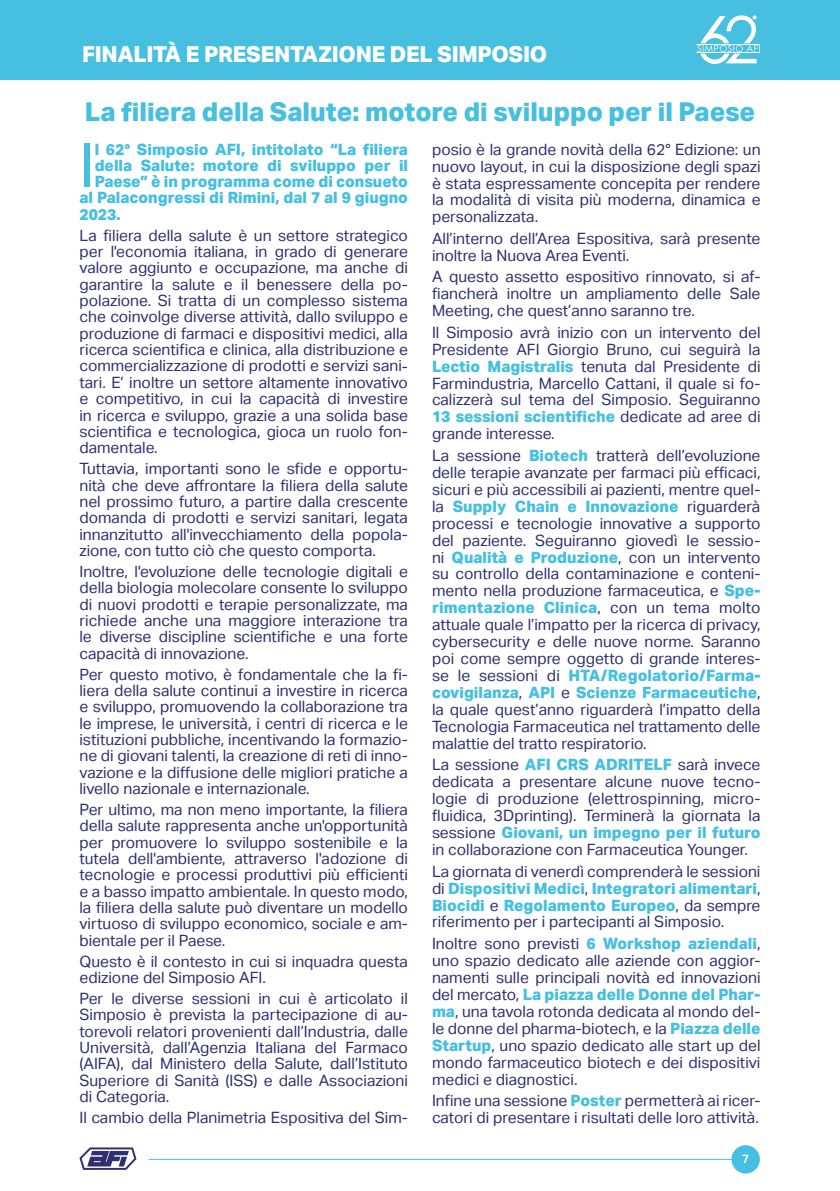
<style>
.page{position:relative;width:840px;height:1191px;background:#fff}
.page>*{position:absolute;margin:0;border:0;box-sizing:border-box;transform-origin:0 0}
.t1{font:61px "Aktiv Grotesk";color:#46bfe0}
.t2{font:800 26px "Aktiv Grotesk";color:#46bfe0}
.t3{font:800 22px "Aktiv Grotesk";letter-spacing:-.015em;color:#fff}
.t4{font:15.6px/17px "Aktiv Grotesk";color:#2e306f;text-align:justify}
.t5{font:800 15.6px "Aktiv Grotesk";color:#46bfe0}
.t6{font:600 12px "Aktiv Grotesk";color:#fff}
.s1{font-weight:800;color:#46bfe0}
</style>
<div class="page">
<div style="left:731px;top:1145px;width:28px;height:28px;background:#46bfe0;border-radius:50%"></div>
<hr style="left:149px;top:1158px;width:585px;height:1px;background:#46bfe0">
<svg style="left:79px;top:1147px;width:57px;height:22px"></svg>
<div style="left:0;top:0;width:839px;height:79px;background:#46bfe0"></div>
<svg style="left:696px;top:15px;width:63px;height:49px"></svg>
<h3 class="t3" style="left:82px;top:41px;width:466px">FINALITÀ E PRESENTAZIONE DEL SIMPOSIO</h3>
<h2 class="t2" style="left:85px;top:96px;width:671px">La filiera della Salute: motore di sviluppo per il Paese</h2>
<h1 class="t1" style="left:79px;top:130px;width:17px">I</h1>
<p class="t5" style="left:95px;top:140px;width:314px">l 62° Simposio AFI, intitolato “La filiera</p>
<p class="t5" style="left:95px;top:156px;width:315px">della Salute: motore di sviluppo per il</p>
<p class="t5" style="left:95px;top:172px;width:314px">Paese” è in programma come di consueto</p>
<p class="t5" style="left:79px;top:189px;width:330px">al Palacongressi di Rimini, dal 7 al 9 giugno</p>
<p class="t5" style="left:79px;top:205px;width:43px">2023.</p>
<p class="t4" style="left:79px;top:227px;width:330px;line-height:16.4px">La filiera della salute è un settore strategico per l'economia italiana, in grado di generare valore aggiunto e occupazione, ma anche di garantire la salute e il benessere della po&shy;polazione. Si tratta di un complesso sistema che coinvolge diverse attività, dallo sviluppo e produzione di farmaci e dispositivi medici, alla ricerca scientifica e clinica, alla distribuzione e commercializzazione di prodotti e servizi sani&shy;tari. E’ inoltre un settore altamente innovativo e competitivo, in cui la capacità di investire in ricerca e sviluppo, grazie a una solida base scientifica e tecnologica, gioca un ruolo fon&shy;damentale.</p>
<p class="t4" style="left:79px;top:460px;width:330px;line-height:16.4px">Tuttavia, importanti sono le sfide e opportu&shy;nità che deve affrontare la filiera della salute nel prossimo futuro, a partire dalla crescente domanda di prodotti e servizi sanitari, legata innanzitutto all'invecchiamento della popola&shy;zione, con tutto ciò che questo comporta.</p>
<p class="t4" style="left:79px;top:563px;width:330px;line-height:16.4px">Inoltre, l'evoluzione delle tecnologie digitali e della biologia molecolare consente lo sviluppo di nuovi prodotti e terapie personalizzate, ma richiede anche una maggiore interazione tra le diverse discipline scientifiche e una forte capacità di innovazione.</p>
<p class="t4" style="left:79px;top:666px;width:330px;line-height:16.4px">Per questo motivo, è fondamentale che la fi&shy;liera della salute continui a investire in ricerca e sviluppo, promuovendo la collaborazione tra le imprese, le università, i centri di ricerca e le istituzioni pubbliche, incentivando la formazio&shy;ne di giovani talenti, la creazione di reti di inno&shy;vazione e la diffusione delle migliori pratiche a livello nazionale e internazionale.</p>
<p class="t4" style="left:79px;top:801px;width:330px;line-height:16.4px">Per ultimo, ma non meno importante, la filiera della salute rappresenta anche un'opportunità per promuovere lo sviluppo sostenibile e la tutela dell'ambiente, attraverso l'adozione di tecnologie e processi produttivi più efficienti e a basso impatto ambientale. In questo modo, la filiera della salute può diventare un modello virtuoso di sviluppo economico, sociale e am&shy;bientale per il Paese.</p>
<p class="t4" style="left:79px;top:953px;width:330px;line-height:16.4px">Questo è il contesto in cui si inquadra questa edizione del Simposio AFI.</p>
<p class="t4" style="left:79px;top:990px;width:330px;line-height:16.4px">Per le diverse sessioni in cui è articolato il Simposio è prevista la partecipazione di au&shy;torevoli relatori provenienti dall’Industria, dalle Università, dall’Agenzia Italiana del Farmaco (AIFA), dal Ministero della Salute, dall’Istituto Superiore di Sanità (ISS) e dalle Associazioni di Categoria.</p>
<p class="t4" style="left:79px;top:1109px;width:330px">Il cambio della Planimetria Espositiva del Sim-</p>
<p class="t4" style="left:432px;top:141px;width:330px">posio è la grande novità della 62° Edizione: un nuovo layout, in cui la disposizione degli spazi è stata espressamente concepita per rendere la modalità di visita più moderna, dinamica e personalizzata.</p>
<p class="t4" style="left:432px;top:230px;width:330px">All’interno dell’Area Espositiva, sarà presente inoltre la Nuova Area Eventi.</p>
<p class="t4" style="left:432px;top:268px;width:330px">A questo assetto espositivo rinnovato, si af&shy;fiancherà inoltre un ampliamento delle Sale Meeting, che quest’anno saranno tre.</p>
<p class="t4" style="left:432px;top:324px;width:330px">Il Simposio avrà inizio con un intervento del Presidente AFI Giorgio Bruno, cui seguirà la <span class="s1">Lectio Magistralis</span> tenuta dal Presidente di Farmindustria, Marcello Cattani, il quale si fo&shy;calizzerà sul tema del Simposio. Seguiranno <span class="s1">13 sessioni scientifiche</span> dedicate ad aree di grande interesse.</p>
<p class="t4" style="left:432px;top:447px;width:330px">La sessione <span class="s1">Biotech</span> tratterà dell’evoluzione delle terapie avanzate per farmaci più efficaci, sicuri e più accessibili ai pazienti, mentre quel&shy;la <span class="s1">Supply Chain e Innovazione</span> riguarderà processi e tecnologie innovative a supporto del paziente. Seguiranno giovedì le sessio&shy;ni <span class="s1">Qualità e Produzione</span>, con un intervento su controllo della contaminazione e conteni&shy;mento nella produzione farmaceutica, e <span class="s1">Spe&shy;rimentazione Clinica</span>, con un tema molto attuale quale l’impatto per la ricerca di privacy, cybersecurity e delle nuove norme. Saranno poi come sempre oggetto di grande interes&shy;se le sessioni di <span class="s1">HTA/Regolatorio/Farma&shy;covigilanza</span>, <span class="s1">API</span> e <span class="s1">Scienze Farmaceutiche</span>, la quale quest’anno riguarderà l’impatto della Tecnologia Farmaceutica nel trattamento delle malattie del tratto respiratorio.</p>
<p class="t4" style="left:432px;top:756px;width:330px">La sessione <span class="s1">AFI CRS ADRITELF</span> sarà invece dedicata a presentare alcune nuove tecno&shy;logie di produzione (elettrospinning, micro&shy;fluidica, 3Dprinting). Terminerà la giornata la sessione <span class="s1">Giovani, un impegno per il futuro </span>in collaborazione con Farmaceutica Younger.</p>
<p class="t4" style="left:432px;top:862px;width:330px">La giornata di venerdì comprenderà le sessioni di <span class="s1">Dispositivi Medici</span>, <span class="s1">Integratori alimentari</span>, <span class="s1">Biocidi</span> e <span class="s1">Regolamento Europeo</span>, da sempre riferimento per i partecipanti al Simposio.</p>
<p class="t4" style="left:432px;top:935px;width:330px">Inoltre sono previsti <span class="s1">6 Workshop aziendali</span>, uno spazio dedicato alle aziende con aggior&shy;namenti sulle principali novità ed innovazioni del mercato, <span class="s1">La piazza delle Donne del Phar&shy;ma</span>, una tavola rotonda dedicata al mondo del&shy;le donne del pharma-biotech, e la <span class="s1">Piazza delle Startup</span>, uno spazio dedicato alle start up del mondo farmaceutico biotech e dei dispositivi medici e diagnostici.</p>
<p class="t4" style="left:432px;top:1092px;width:330px">Infine una sessione <span class="s1">Poster</span> permetterà ai ricer&shy;catori di presentare i risultati delle loro attività.</p>
<p class="t6" style="left:741px;top:1152px;width:9px">7</p>
</div>
